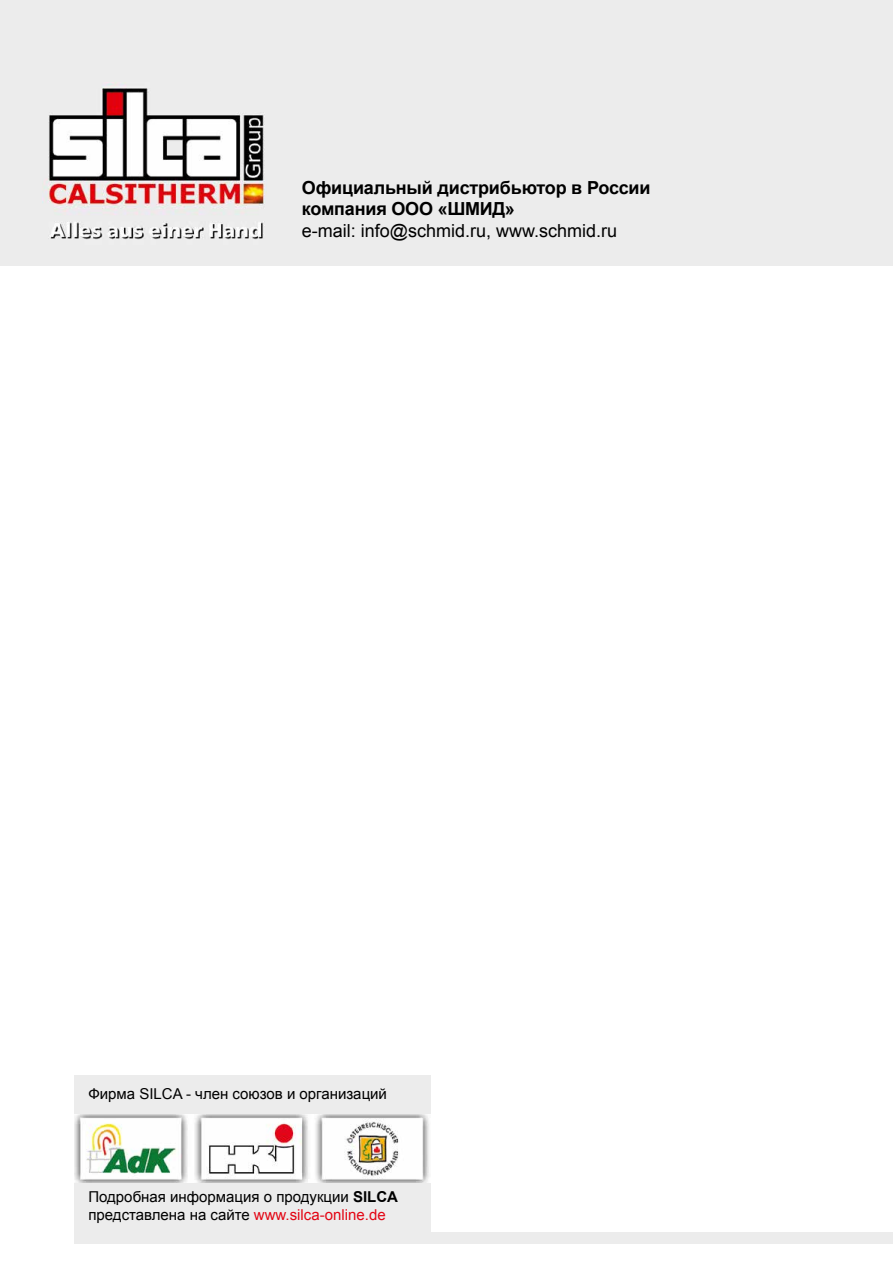
<style>
.page{position:relative;width:893px;height:1263px;background:#fff}
.page>*{position:absolute;margin:0;border:0;box-sizing:border-box;transform-origin:0 0}
.t1{font:700 18px/21.6px "Arial";letter-spacing:-.01em;color:#000}
.t2{font:18px "Arial";color:#000}
.t3{font:15px/18px "Arial";color:#000}
.s1{font-weight:700}
.s2{color:#e30514}
</style>
<div class="page">
<div style="left:0;top:0;width:893px;height:265px;background:#ececec"></div>
<div style="left:74px;top:1232px;width:819px;height:11px;background:#ececec"></div>
<div style="left:74px;top:1074px;width:357px;height:163px;background:#ececec"></div>
<img style="left:74px;top:1114px;width:357px;height:68px">
<img style="left:44px;top:84px;width:222px;height:156px">
<p class="t1" style="left:302px;top:177px;width:350px">Официальный дистрибьютор в России компания ООО «ШМИД»</p>
<p class="t2" style="left:302px;top:219px;width:317px">e-mail: info@schmid.ru, www.schmid.ru</p>
<p class="t3" style="left:88px;top:1085px;width:300px">Фирма SILCA - член союзов и организаций</p>
<p class="t3" style="left:88px;top:1188px;width:311px">Подробная информация о продукции <span class="s1">SILCA </span>представлена на сайте <span class="s2">www.silca-online.de</span></p>
</div>
